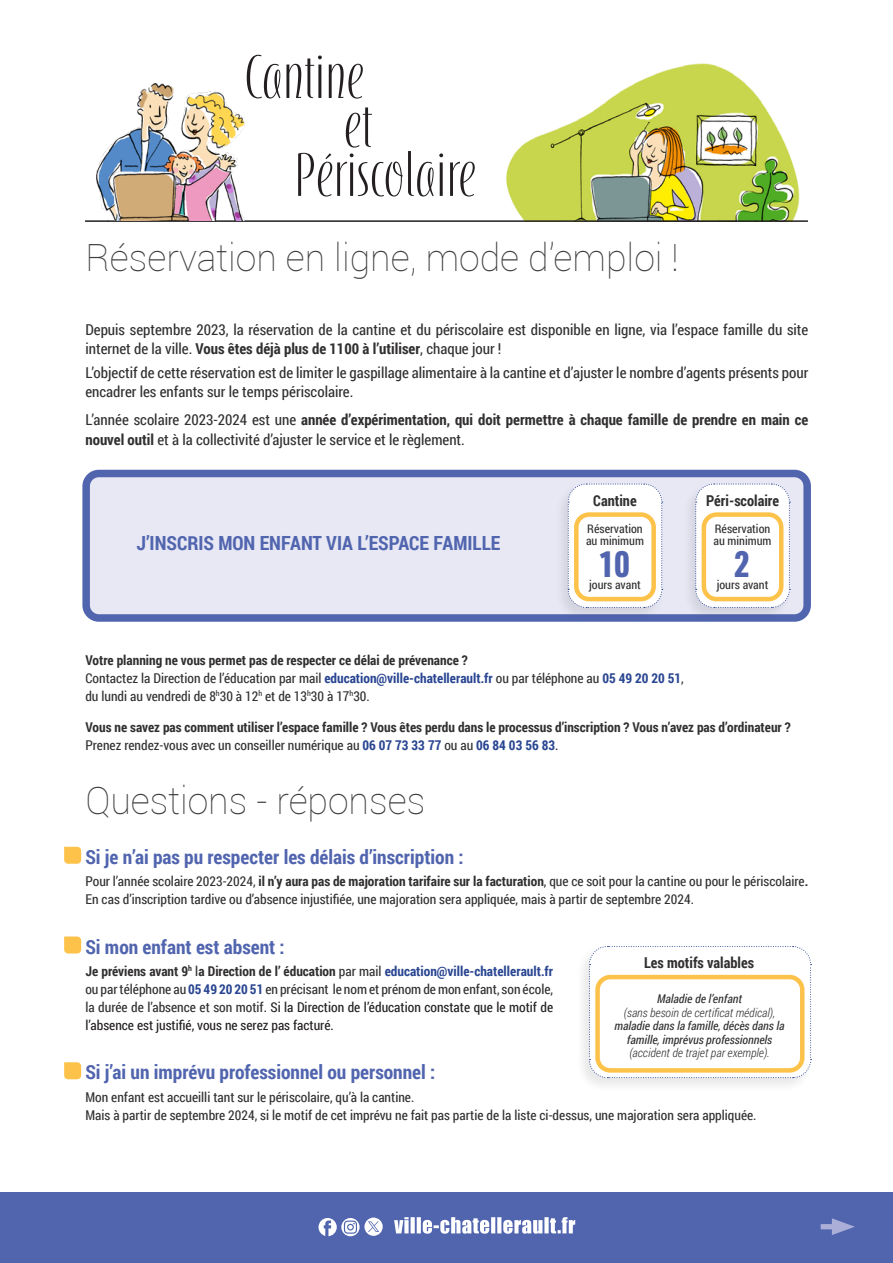
<style>
.page{position:relative;width:893px;height:1263px;background:#fff}
.page>*{position:absolute;margin:0;border:0;box-sizing:border-box;transform-origin:0 0}
.t1{font:700 53.4px "Silvermoon ITC";color:#231f20}
.t2{font:100 37.5px "Roboto";color:#3e3e3f}
.t3{font:900 36px "URWDIN Cond";color:#5165af}
.t4{font:700 19.5px "Roboto Condensed";color:#5165af}
.t5{font:15px/19.5px "Roboto Condensed";color:#312f30}
.t6{font:700 15px/19.5px "Roboto Condensed";color:#312f30}
.t7{font:13.5px/18px "Roboto Condensed";color:#312f30}
.t8{font:700 13.5px/18px "Roboto Condensed";color:#312f30}
.t9{font:italic 12px/13.5px "Roboto Condensed";color:#312f30;text-align:center}
.t10{font:italic 300 12px "Roboto Condensed";color:#312f30}
.t11{font:12px/12px "Roboto Condensed";color:#312f30}
.s1{font-weight:700}
.s2{font-weight:400}
.s3{font-weight:700;color:#2a4692}
.s4{color:#2a4692}
.s5{font-weight:400;color:#231f20}
.s6{color:#231f20}
</style>
<div class="page">
<div style="left:86px;top:473px;width:721px;height:145px;background:#e7e8f4;border-radius:13px"></div>
<div style="left:82px;top:470px;width:729px;height:152px;border:8px solid #5165af;border-radius:13px"></div>
<div style="left:0;top:1192px;width:893px;height:71px;background:#5165af"></div>
<svg style="left:64px;top:847px;width:17px;height:17px"></svg>
<svg style="left:64px;top:936px;width:17px;height:17px"></svg>
<svg style="left:64px;top:1062px;width:17px;height:17px"></svg>
<img style="left:506px;top:63px;width:294px;height:157px">
<hr style="left:85px;top:220px;width:723px;height:2px;background:#231f20">
<img style="left:97px;top:84px;width:148px;height:136px">
<div style="left:555px;top:483px;width:109px;height:139px;background:#231f20;opacity:.1"></div>
<svg style="left:567px;top:483px;width:96px;height:125px;background:#faf9fa"></svg>
<div style="left:574px;top:512px;width:82px;height:89px;border:4px solid #fcc24a;border-radius:13px"></div>
<div style="left:682px;top:483px;width:110px;height:139px;background:#231f20;opacity:.1"></div>
<svg style="left:695px;top:483px;width:95px;height:125px;background:#fafafa"></svg>
<div style="left:702px;top:512px;width:81px;height:89px;border:4px solid #fcc24a;border-radius:13px"></div>
<div style="left:576px;top:945px;width:238px;height:147px;background:#f6f6f6"></div>
<svg style="left:589px;top:946px;width:223px;height:132px"></svg>
<div style="left:598px;top:977px;width:204px;height:93px;background:#fff;border-radius:13px"></div>
<div style="left:595px;top:975px;width:209px;height:97px;border:4px solid #fcc24a;border-radius:13px"></div>
<div style="left:821px;top:1224px;width:20px;height:5px;background:#abafd7"></div>
<svg style="left:832px;top:1218px;width:23px;height:17px"></svg>
<svg style="left:394px;top:1217px;width:181px;height:17px"></svg>
<svg style="left:318px;top:1217px;width:65px;height:19px"></svg>
<h1 class="t1" style="left:244px;top:45px;width:121px">Cantine</h1>
<h1 class="t1" style="left:343px;top:94px;width:31px">et</h1>
<h1 class="t1" style="left:294px;top:143px;width:183px">Périscolaire</h1>
<h2 class="t2" style="left:85px;top:232px;width:595px">Réservation en ligne, mode d’emploi !</h2>
<p class="t5" style="left:85px;top:319px;width:724px">Depuis septembre 2023, la réservation de la cantine et du périscolaire est disponible en ligne, via l’espace famille du site internet de la ville. <span class="s1">Vous êtes déjà plus de 1100 à l’utiliser</span>, chaque jour !</p>
<p class="t5" style="left:85px;top:362px;width:724px">L’objectif de cette réservation est de limiter le gaspillage alimentaire à la cantine et d’ajuster le nombre d’agents présents pour encadrer les enfants sur le temps périscolaire.</p>
<p class="t6" style="left:85px;top:410px;width:724px"><span class="s2">L’année scolaire 2023-2024 est une</span> année d’expérimentation, qui doit permettre à chaque famille de prendre en main ce nouvel outil <span class="s2">et à la collectivité d’ajuster le service et le règlement.</span></p>
<h3 class="t4" style="left:136px;top:530px;width:365px">J’INSCRIS MON ENFANT VIA L’ESPACE FAMILLE</h3>
<p class="t6" style="left:593px;top:490px;width:45px">Cantine</p>
<p class="t6" style="left:706px;top:490px;width:75px">Péri-scolaire</p>
<p class="t11" style="left:586px;top:522px;width:59px">Réservation au minimum</p>
<p class="t11" style="left:589px;top:579px;width:53px">jours avant</p>
<h3 class="t3" style="left:599px;top:540px;width:32px">10</h3>
<p class="t11" style="left:714px;top:522px;width:59px">Réservation au minimum</p>
<p class="t11" style="left:717px;top:579px;width:53px">jours avant</p>
<h3 class="t3" style="left:735px;top:540px;width:17px">2</h3>
<p class="t7" style="left:85px;top:651px;width:600px"><span class="s1">Votre planning ne vous permet pas de respecter ce délai de prévenance ?<br></span>Contactez la Direction de l’éducation par mail <span class="s3">education@ville-chatellerault.fr</span> ou par téléphone au <span class="s3">05 49 20 20 51</span>, du lundi au vendredi de 8<sup>h</sup>30 à 12<sup>h</sup> et de 13<sup>h</sup>30 à 17<sup>h</sup>30.</p>
<p class="t8" style="left:85px;top:717px;width:707px">Vous ne savez pas comment utiliser l’espace famille ? Vous êtes perdu dans le processus d’inscription ? Vous n’avez pas d’ordinateur ?<br><span class="s2">Prenez rendez-vous avec un conseiller numérique au</span> <span class="s4">06 07 73 33 77</span> <span class="s2">ou au</span> <span class="s4">06 84 03 56 83</span><span class="s5">.</span></p>
<h2 class="t2" style="left:85px;top:775px;width:341px">Questions - réponses</h2>
<h3 class="t4" style="left:85px;top:843px;width:380px">Si je n’ai pas pu respecter les délais d’inscription :</h3>
<p class="t7" style="left:85px;top:872px;width:724px">Pour l’année scolaire 2023-2024, <span class="s1">il n’y aura pas de majoration tarifaire sur la facturation</span>, que ce soit pour la cantine ou pour le périscolaire<span class="s1">.<br></span>En cas d’inscription tardive ou d’absence injustifiée, une majoration sera appliquée, mais à partir de septembre 2024.</p>
<h3 class="t4" style="left:85px;top:933px;width:201px">Si mon enfant est absent :</h3>
<p class="t7" style="left:85px;top:961px;width:469px;text-align:justify"><span class="s1">Je préviens avant 9</span><sup>h</sup> l<span class="s1">a Direction de l’ éducation</span> par mail <span class="s3">education@ville-chatellerault.fr </span>ou par téléphone au <span class="s3">05 49 20 20 51</span> en précisant le nom et prénom de mon enfant, son école, la durée de l’absence et son motif<span class="s6">. Si la Direction de l’éducation constate que le motif de l’absence est justifié, vous ne serez pas facturé.</span></p>
<h3 class="t4" style="left:85px;top:1058px;width:351px">Si j’ai un imprévu professionnel ou personnel :</h3>
<p class="t7" style="left:85px;top:1087px;width:673px">Mon enfant est accueilli tant sur le périscolaire, qu’à la cantine.<br>Mais à partir de septembre 2024, si le motif de cet imprévu ne fait pas partie de la liste ci-dessus, une majoration sera appliquée.</p>
<p class="t6" style="left:644px;top:953px;width:111px">Les motifs valables</p>
<p class="t9" style="left:657px;top:991px;width:86px">Maladie de l’enfant</p>
<p class="t10" style="left:624px;top:1004px;width:153px">(sans besoin de certificat médical),</p>
<p class="t9" style="left:615px;top:1018px;width:171px">maladie dans la famille, décès dans la famille, imprévus professionnels</p>
<p class="t10" style="left:629px;top:1044px;width:142px">(accident de trajet par exemple).</p>
</div>
